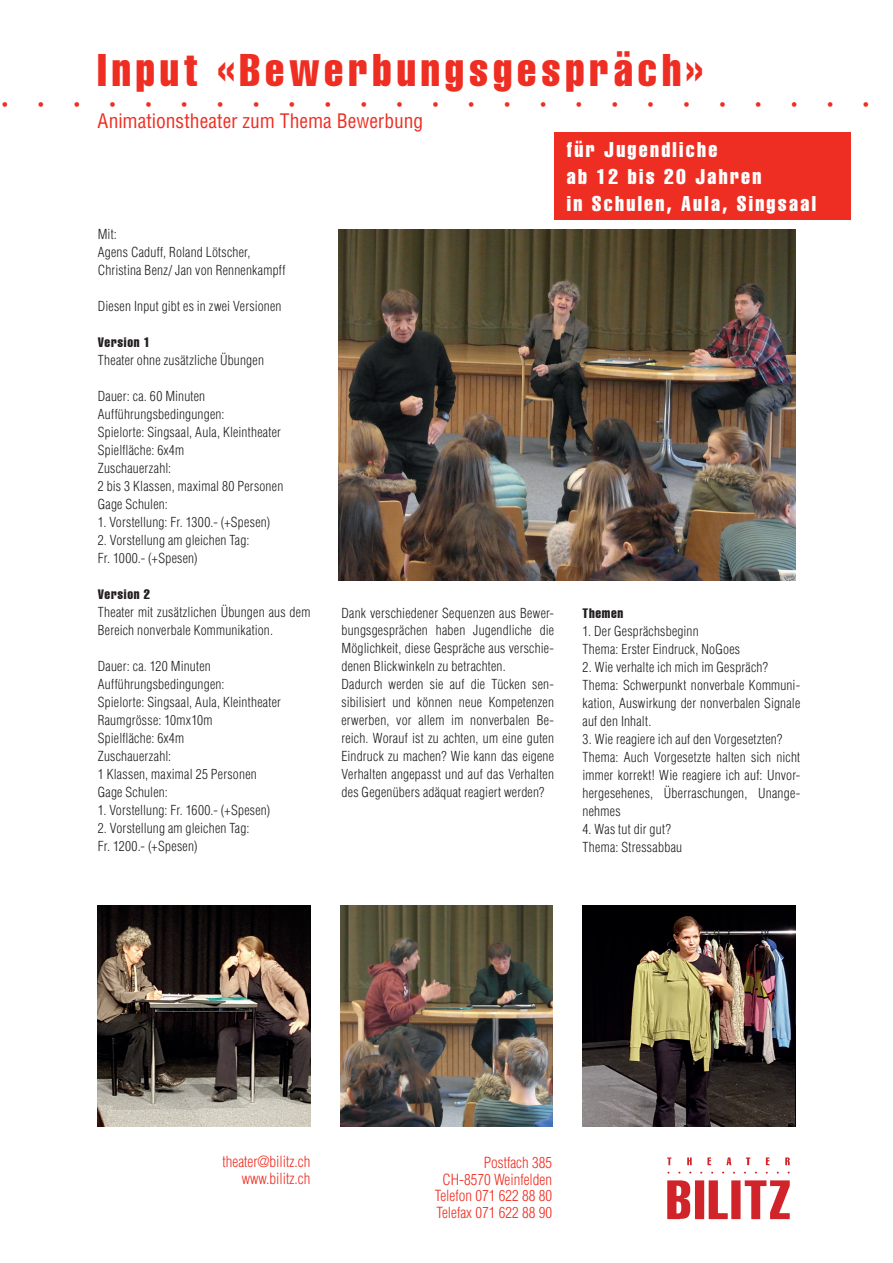
<style>
.page{position:relative;width:893px;height:1263px;background:#fff}
.page>*{position:absolute;margin:0;border:0;box-sizing:border-box;transform-origin:0 0}
.t1{font:45px "Helvetica LT Std Comp";letter-spacing:.11em;color:#ee2e22}
.t2{font:21px/27px "Helvetica LT Std Comp";letter-spacing:.11em;color:#fff}
.t3{font:21px "Helvetica";color:#ee2e22}
.t4{font:condensed 19.5px "Helvetica LT Std";color:#ee2e22}
.t5{font:300 condensed 15px/16.5px "Helvetica LT Std";color:#ee2e22;text-align:right}
.t6{font:300 condensed 13.5px/18px "Helvetica LT Std";letter-spacing:.015em;color:#231f20}
.t7{font:13.5px "Helvetica LT Std Comp";letter-spacing:.05em;color:#231f20}
</style>
<div class="page">
<img style="left:667px;top:1157px;width:123px;height:63px">
<div style="left:554px;top:132px;width:296px;height:88px;background:#ee2e22"></div>
<img style="left:339px;top:230px;width:456px;height:350px">
<img style="left:341px;top:906px;width:212px;height:221px">
<img style="left:583px;top:906px;width:212px;height:221px">
<img style="left:98px;top:906px;width:213px;height:221px">
<h1 class="t1" style="left:98px;top:41px;width:607px">Input «Bewerbungsgespräch»</h1>
<h3 class="t4" style="left:98px;top:109px;width:327px">Animationstheater zum Thema Bewerbung</h3>
<h2 class="t2" style="left:567px;top:135px;width:251px">für Jugendliche<br>ab 12 bis 20 Jahren<br>in Schulen, Aula, Singsaal</h2>
<p class="t6" style="left:98px;top:225px;width:189px">Mit:<br>Agens Caduff, Roland Lötscher,<br>Christina Benz/ Jan von Rennenkampff</p>
<p class="t6" style="left:98px;top:297px;width:185px">Diesen Input gibt es in zwei Versionen</p>
<p class="t7" style="left:98px;top:334px;width:54px">Version 1</p>
<p class="t6" style="left:98px;top:351px;width:168px">Theater ohne zusätzliche Übungen</p>
<p class="t6" style="left:98px;top:387px;width:187px">Dauer: ca. 60 Minuten<br>Aufführungsbedingungen:<br>Spielorte: Singsaal, Aula, Kleintheater<br>Spielfläche: 6x4m<br>Zuschauerzahl:<br>2 bis 3 Klassen, maximal 80 Personen<br>Gage Schulen:</p>
<p class="t6" style="left:98px;top:513px;width:174px">1. Vorstellung: Fr. 1300.- (+Spesen)</p>
<p class="t6" style="left:98px;top:531px;width:153px">2. Vorstellung am gleichen Tag:<br>Fr. 1000.- (+Spesen)</p>
<p class="t7" style="left:98px;top:586px;width:54px">Version 2</p>
<p class="t6" style="left:98px;top:603px;width:214px">Theater mit zusätzlichen Übungen aus dem<br>Bereich nonverbale Kommunikation.</p>
<p class="t6" style="left:98px;top:657px;width:185px">Dauer: ca. 120 Minuten<br>Aufführungsbedingungen:<br>Spielorte: Singsaal, Aula, Kleintheater<br>Raumgrösse: 10mx10m<br>Spielfläche: 6x4m<br>Zuschauerzahl:<br>1 Klassen, maximal 25 Personen<br>Gage Schulen:</p>
<p class="t6" style="left:98px;top:801px;width:174px">1. Vorstellung: Fr. 1600.- (+Spesen)</p>
<p class="t6" style="left:98px;top:819px;width:153px">2. Vorstellung am gleichen Tag:<br>Fr. 1200.- (+Spesen)</p>
<h2 class="t3" style="left:1px;top:88px;width:45px">• •</h2>
<h2 class="t3" style="left:73px;top:88px;width:45px">• •</h2>
<h2 class="t3" style="left:145px;top:88px;width:45px">• •</h2>
<h2 class="t3" style="left:217px;top:88px;width:45px">• •</h2>
<h2 class="t3" style="left:288px;top:88px;width:45px">• •</h2>
<h2 class="t3" style="left:360px;top:88px;width:45px">• •</h2>
<h2 class="t3" style="left:432px;top:88px;width:45px">• •</h2>
<h2 class="t3" style="left:503px;top:88px;width:45px">• •</h2>
<h2 class="t3" style="left:575px;top:88px;width:45px">• •</h2>
<h2 class="t3" style="left:647px;top:88px;width:45px">• •</h2>
<h2 class="t3" style="left:719px;top:88px;width:45px">• •</h2>
<h2 class="t3" style="left:790px;top:88px;width:45px">• •</h2>
<h2 class="t3" style="left:862px;top:88px;width:9px">•</h2>
<p class="t6" style="left:341px;top:603px;width:214px">Dank verschiedener Sequenzen aus Bewer&shy;bungsgesprächen haben Jugendliche die Möglichkeit, diese Gespräche aus verschie&shy;denen Blickwinkeln zu betrachten.<br>Dadurch werden sie auf die Tücken sen&shy;sibilisiert und können neue Kompetenzen erwerben, vor allem im nonverbalen Be&shy;reich. Worauf ist zu achten, um eine guten Eindruck zu machen? Wie kann das eigene Verhalten angepasst und auf das Verhalten des Gegenübers adäquat reagiert werden?</p>
<p class="t7" style="left:583px;top:604px;width:42px">Themen</p>
<p class="t6" style="left:583px;top:622px;width:159px">1. Der Gesprächsbeginn<br>Thema: Erster Eindruck, NoGoes</p>
<p class="t6" style="left:583px;top:658px;width:219px">2. Wie verhalte ich mich im Gespräch?<br>Thema: Schwerpunkt nonverbale Kommuni&shy;kation, Auswirkung der nonverbalen Signale auf den Inhalt.</p>
<p class="t6" style="left:583px;top:730px;width:219px">3. Wie reagiere ich auf den Vorgesetzten?<br>Thema: Auch Vorgesetzte halten sich nicht immer korrekt! Wie reagiere ich auf: Unvor&shy;hergesehenes, Überraschungen, Unange&shy;nehmes</p>
<p class="t6" style="left:583px;top:819px;width:101px">4. Was tut dir gut?<br>Thema: Stressabbau</p>
<p class="t5" style="left:223px;top:1154px;width:89px">theater@bilitz.ch www.bilitz.ch</p>
<p class="t5" style="left:435px;top:1154px;width:119px">Postfach 385<br>CH-8570 Weinfelden<br>Telefon 071 622 88 80<br>Telefax 071 622 88 90</p>
</div>
